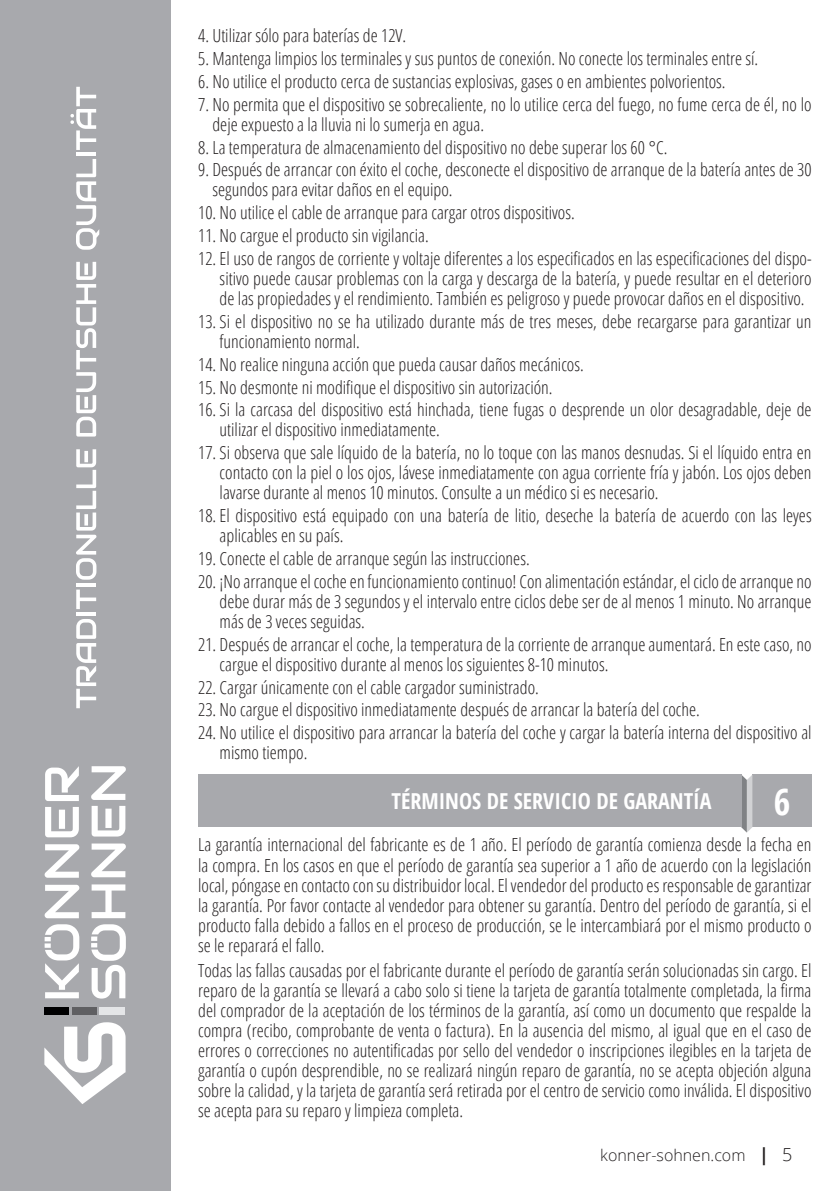
<style>
.page{position:relative;width:840px;height:1191px;background:#fff}
.page>*{position:absolute;margin:0;border:0;box-sizing:border-box;transform-origin:0 0}
.t1{font:700 condensed 36px "Open Sans";color:#fff}
.t2{font:700 condensed 22px "Open Sans";color:#fff}
.t3{font:300 condensed 18px/20px "Open Sans";color:#231f20}
.t4{font:300 16px "Open Sans";color:#231f20}
.s1{font-weight:700;font-stretch:condensed;font-size:18px}
.s2{font-size:18px}
</style>
<div class="page">
<div style="left:0;top:0;width:170px;height:1191px;background:#a8a9ad"></div>
<svg style="left:76px;top:619px;width:20px;height:89px"></svg>
<hr style="left:76px;top:612px;width:20px;height:3px;background:#fff">
<svg style="left:76px;top:589px;width:20px;height:20px"></svg>
<hr style="left:76px;top:583px;width:20px;height:4px;background:#fff">
<svg style="left:76px;top:449px;width:20px;height:130px"></svg>
<svg style="left:76px;top:262px;width:20px;height:174px"></svg>
<svg style="left:76px;top:159px;width:23px;height:91px"></svg>
<hr style="left:76px;top:153px;width:20px;height:3px;background:#fff">
<svg style="left:70px;top:87px;width:26px;height:63px"></svg>
<svg style="left:44px;top:1022px;width:81px;height:82px"></svg>
<svg style="left:45px;top:884px;width:34px;height:34px"></svg>
<svg style="left:45px;top:844px;width:34px;height:33px"></svg>
<svg style="left:45px;top:807px;width:34px;height:30px"></svg>
<svg style="left:45px;top:766px;width:34px;height:35px"></svg>
<svg style="left:92px;top:884px;width:33px;height:34px"></svg>
<svg style="left:91px;top:843px;width:35px;height:34px"></svg>
<svg style="left:92px;top:806px;width:33px;height:30px"></svg>
<svg style="left:91px;top:766px;width:35px;height:34px"></svg>
<svg style="left:45px;top:924px;width:34px;height:74px"></svg>
<svg style="left:91px;top:924px;width:35px;height:74px"></svg>
<div style="left:44px;top:1007px;width:25px;height:8px;background:#000001"></div>
<div style="left:72px;top:1007px;width:24px;height:8px;background:#5f5f62"></div>
<div style="left:99px;top:1007px;width:26px;height:8px;background:#e4e5e7"></div>
<div style="left:752px;top:774px;width:59px;height:53px;background:#a8a9ad"></div>
<svg style="left:740px;top:774px;width:12px;height:58px"></svg>
<div style="left:198px;top:774px;width:542px;height:53px;background:#a8a9ad"></div>
<p class="t3" style="left:198px;top:25px;width:209px">4. Utilizar sólo para baterías de 12V.</p>
<p class="t3" style="left:198px;top:48px;width:561px">5. Mantenga limpios los terminales y sus puntos de conexión. No conecte los terminales entre sí.</p>
<p class="t3" style="left:198px;top:71px;width:528px">6. No utilice el producto cerca de sustancias explosivas, gases o en ambientes polvorientos.</p>
<p class="t3" style="left:212px;top:94px;width:600px;text-indent:-14px">7. No permita que el dispositivo se sobrecaliente, no lo utilice cerca del fuego, no fume cerca de él, no lo deje expuesto a la lluvia ni lo sumerja en agua.</p>
<p class="t3" style="left:198px;top:136px;width:470px">8. La temperatura de almacenamiento del dispositivo no debe superar los 60 °C.</p>
<p class="t3" style="left:212px;top:159px;width:600px;text-indent:-14px">9. Después de arrancar con éxito el coche, desconecte el dispositivo de arranque de la batería antes de 30 segundos para evitar daños en el equipo.</p>
<p class="t3" style="left:198px;top:202px;width:378px">10. No utilice el cable de arranque para cargar otros dispositivos.</p>
<p class="t3" style="left:198px;top:225px;width:232px">11. No cargue el producto sin vigilancia.</p>
<p class="t3" style="left:219px;top:248px;width:593px;text-align:justify;text-indent:-21px">12. El uso de rangos de corriente y voltaje diferentes a los especificados en las especificaciones del dispo&shy;sitivo puede causar problemas con la carga y descarga de la batería, y puede resultar en el deterioro de las propiedades y el rendimiento. También es peligroso y puede provocar daños en el dispositivo.</p>
<p class="t3" style="left:219px;top:311px;width:593px;text-indent:-21px">13. Si el dispositivo no se ha utilizado durante más de tres meses, debe recargarse para garantizar un funcionamiento normal.</p>
<p class="t3" style="left:198px;top:353px;width:387px">14. No realice ninguna acción que pueda causar daños mecánicos.</p>
<p class="t3" style="left:198px;top:376px;width:356px">15. No desmonte ni modifique el dispositivo sin autorización.</p>
<p class="t3" style="left:219px;top:399px;width:593px;text-indent:-21px">16. Si la carcasa del dispositivo está hinchada, tiene fugas o desprende un olor desagradable, deje de utilizar el dispositivo inmediatamente.</p>
<p class="t3" style="left:219px;top:442px;width:593px;text-align:justify;text-indent:-21px">17. Si observa que sale líquido de la batería, no lo toque con las manos desnudas. Si el líquido entra en contacto con la piel o los ojos, lávese inmediatamente con agua corriente fría y jabón. Los ojos deben lavarse durante al menos 10 minutos. Consulte a un médico si es necesario.</p>
<p class="t3" style="left:219px;top:505px;width:593px;text-indent:-21px">18. El dispositivo está equipado con una batería de litio, deseche la batería de acuerdo con las leyes aplicables en su país.</p>
<p class="t3" style="left:198px;top:548px;width:333px">19. Conecte el cable de arranque según las instrucciones.</p>
<p class="t3" style="left:219px;top:570px;width:593px;text-align:justify;text-indent:-21px">20. ¡No arranque el coche en funcionamiento continuo! Con alimentación estándar, el ciclo de arranque no debe durar más de 3 segundos y el intervalo entre ciclos debe ser de al menos 1 minuto. No arranque más de 3 veces seguidas.</p>
<p class="t3" style="left:219px;top:633px;width:593px;text-indent:-21px">21. Después de arrancar el coche, la temperatura de la corriente de arranque aumentará. En este caso, no cargue el dispositivo durante al menos los siguientes 8-10 minutos.</p>
<p class="t3" style="left:198px;top:676px;width:342px">22. Cargar únicamente con el cable cargador suministrado.</p>
<p class="t3" style="left:198px;top:699px;width:503px">23. No cargue el dispositivo inmediatamente después de arrancar la batería del coche.</p>
<p class="t3" style="left:219px;top:722px;width:593px;text-indent:-21px">24. No utilice el dispositivo para arrancar la batería del coche y cargar la batería interna del dispositivo al mismo tiempo.</p>
<p class="t2" style="left:391px;top:785px;width:321px">TÉRMINOS DE SERVICIO DE GARANTÍA</p>
<h1 class="t1" style="left:773px;top:776px;width:18px">6</h1>
<p class="t3" style="left:198px;top:834px;width:614px;text-align:justify">La garantía internacional del fabricante es de 1 año. El período de garantía comienza desde la fecha en la compra. En los casos en que el período de garantía sea superior a 1 año de acuerdo con la legislación local, póngase en contacto con su distribuidor local. El vendedor del producto es responsable de garantizar la garantía. Por favor contacte al vendedor para obtener su garantía. Dentro del período de garantía, si el producto falla debido a fallos en el proceso de producción, se le intercambiará por el mismo producto o se le reparará el fallo.</p>
<p class="t3" style="left:198px;top:960px;width:614px;text-align:justify">Todas las fallas causadas por el fabricante durante el período de garantía serán solucionadas sin cargo. El reparo de la garantía se llevará a cabo solo si tiene la tarjeta de garantía totalmente completada, la firma del comprador de la aceptación de los términos de la garantía, así como un documento que respalde la compra (recibo, comprobante de venta o factura). En la ausencia del mismo, al igual que en el caso de errores o correcciones no autentificadas por sello del vendedor o inscripciones ilegibles en la tarjeta de garantía o cupón desprendible, no se realizará ningún reparo de garantía, no se acepta objeción alguna sobre la calidad, y la tarjeta de garantía será retirada por el centro de servicio como inválida. El dispositivo se acepta para su reparo y limpieza completa.</p>
<p class="t4" style="left:600px;top:1144px;width:193px">konner-sohnen.com <span class="s1">|</span> <span class="s2">5</span></p>
</div>
